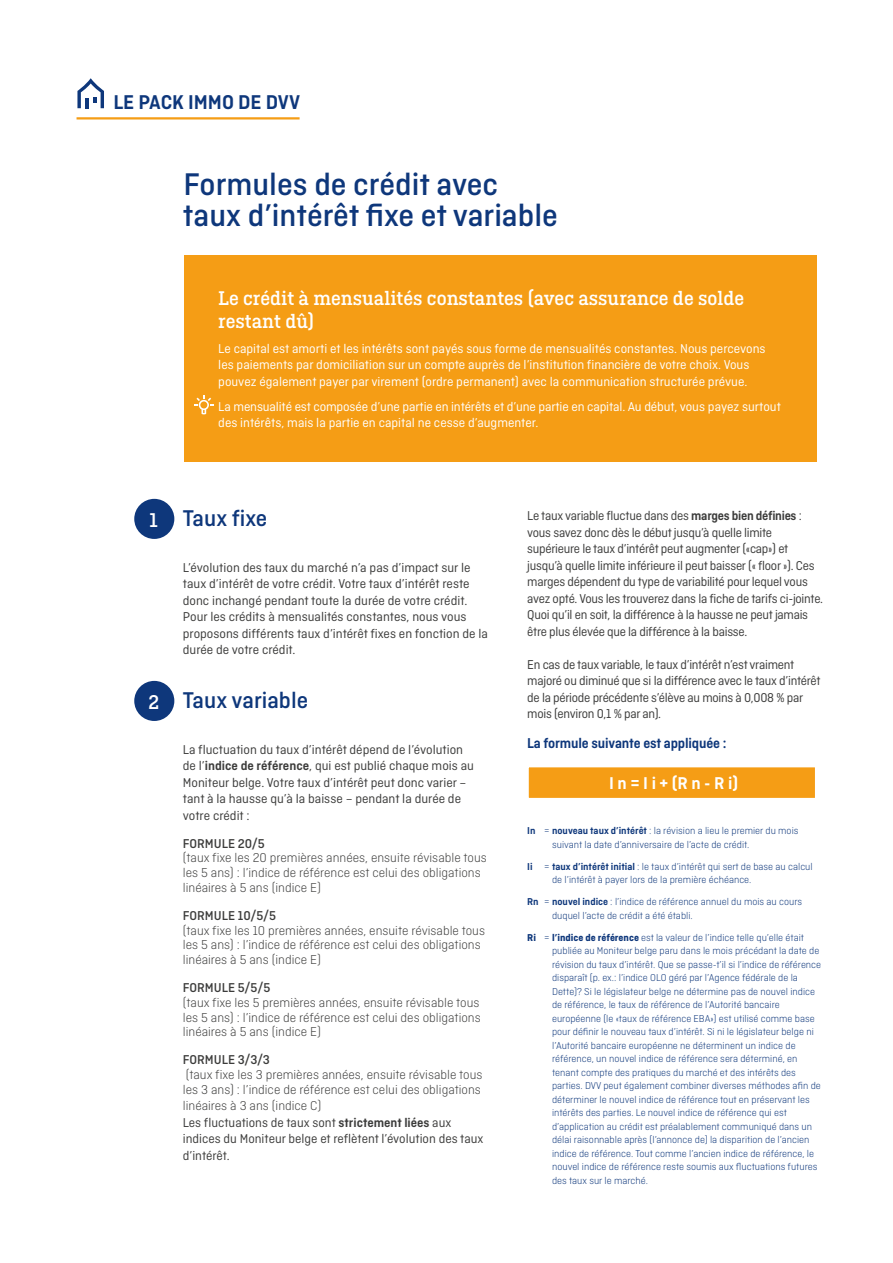
<style>
.page{position:relative;width:893px;height:1263px;background:#fff}
.page>*{position:absolute;margin:0;border:0;box-sizing:border-box;transform-origin:0 0}
.t1{font:500 33px/31.5px "Ciutadella";color:#0e377b}
.t2{font:500 24px "Ciutadella";color:#0e377b}
.t3{font:600 21px "Ciutadella";color:#0e377b}
.t4{font:500 21px "Ciutadella Slab";color:#fff}
.t5{font:500 20.85px/23.2px "Ciutadella Slab";color:#fff}
.t6{font:600 18px "Ciutadella";color:#fff}
.t7{font:600 15px "Ciutadella";letter-spacing:-.01em;color:#0e377b}
.t8{font:13.5px/16.5px "Ciutadella";letter-spacing:-.015em;color:#3c3c3b}
.t9{font:300 13.5px/14.9px "Ciutadella";color:#3c3c3b}
.t10{font:13.5px/16.5px "Ciutadella";color:#fff}
.t11{font:500 13.5px "Ciutadella";color:#3c3c3b}
.t12{font:300 10.5px/13.5px "Ciutadella";color:#0e377b}
.s1{font-weight:600}
.s2{font-weight:300}
.s3{font-weight:700}
</style>
<div class="page">
<div style="left:134px;top:499px;width:40px;height:40px;background:#0e377b;border-radius:50%"></div>
<div style="left:134px;top:681px;width:40px;height:40px;background:#0e377b;border-radius:50%"></div>
<div style="left:528px;top:767px;width:288px;height:32px;background:#f59d15"></div>
<div style="left:527px;top:766px;width:289px;height:33px;border:2px solid #fff"></div>
<hr style="left:77px;top:117px;width:223px;height:2px;background:#f59d15">
<svg style="left:77px;top:78px;width:27px;height:30px"></svg>
<div style="left:184px;top:255px;width:632px;height:206px;background:#f59d15"></div>
<svg style="left:194px;top:395px;width:19px;height:19px"></svg>
<h3 class="t3" style="left:113px;top:90px;width:188px">LE PACK IMMO DE DVV</h3>
<h1 class="t1" style="left:183px;top:168px;width:377px">Formules de crédit avec taux d’intérêt fixe et variable</h1>
<h3 class="t5" style="left:218px;top:286px;width:527px">Le crédit à mensualités constantes (avec assurance de solde restant dû)</h3>
<p class="t10" style="left:218px;top:340px;width:549px">Le capital est amorti et les intérêts sont payés sous forme de mensualités constantes. Nous percevons les paiements par domiciliation sur un compte auprès de l’institution financière de votre choix. Vous pouvez également payer par virement (ordre permanent) avec la communication structurée prévue.</p>
<p class="t10" style="left:218px;top:398px;width:564px">La mensualité est composée d’une partie en intérêts et d’une partie en capital. Au début, vous payez surtout des intérêts, mais la partie en capital ne cesse d’augmenter.</p>
<h3 class="t4" style="left:150px;top:508px;width:10px">1</h3>
<h3 class="t4" style="left:148px;top:690px;width:12px">2</h3>
<h2 class="t2" style="left:183px;top:505px;width:86px">Taux fixe</h2>
<p class="t8" style="left:183px;top:559px;width:307px">L’évolution des taux du marché n’a pas d’impact sur le taux d’intérêt de votre crédit. Votre taux d’intérêt reste donc inchangé pendant toute la durée de votre crédit.<br>Pour les crédits à mensualités constantes, nous vous proposons différents taux d’intérêt fixes en fonction de la durée de votre crédit.</p>
<h2 class="t2" style="left:183px;top:687px;width:127px">Taux variable</h2>
<p class="t8" style="left:183px;top:741px;width:293px">La fluctuation du taux d’intérêt dépend de l’évolution de l’<span class="s1">indice de référence</span>, qui est publié chaque mois au Moniteur belge. Votre taux d’intérêt peut donc varier – tant à la hausse qu’à la baisse – pendant la durée de votre crédit :</p>
<p class="t11" style="left:183px;top:836px;width:84px">FORMULE 20/5</p>
<p class="t9" style="left:183px;top:850px;width:305px">(taux fixe les 20 premières années, ensuite révisable tous les 5 ans) : l’indice de référence est celui des obligations linéaires à 5 ans (indice E)</p>
<p class="t11" style="left:183px;top:908px;width:95px">FORMULE 10/5/5</p>
<p class="t9" style="left:183px;top:923px;width:304px">(taux fixe les 10 premières années, ensuite révisable tous les 5 ans) : l’indice de référence est celui des obligations linéaires à 5 ans (indice E)</p>
<p class="t11" style="left:183px;top:980px;width:89px">FORMULE 5/5/5</p>
<p class="t9" style="left:183px;top:995px;width:299px;text-align:justify">(taux fixe les 5 premières années, ensuite révisable tous les 5 ans) : l’indice de référence est celui des obligations linéaires à 5 ans (indice E)</p>
<p class="t11" style="left:183px;top:1052px;width:89px">FORMULE 3/3/3</p>
<p class="t9" style="left:183px;top:1067px;width:301px">(taux fixe les 3 premières années, ensuite révisable tous les 3 ans) : l’indice de référence est celui des obligations</p>
<p class="t8" style="left:183px;top:1097px;width:302px"><span class="s2">linéaires à 3 ans (indice C)<br></span>Les fluctuations de taux sont <span class="s1">strictement liées</span> aux indices du Moniteur belge et reflètent l’évolution des taux d’intérêt.</p>
<p class="t8" style="left:527px;top:508px;width:297px">Le taux variable fluctue dans des <span class="s1">marges bien définies</span> : vous savez donc dès le début jusqu’à quelle limite supérieure le taux d’intérêt peut augmenter («cap») et jusqu’à quelle limite inférieure il peut baisser (« floor »). Ces marges dépendent du type de variabilité pour lequel vous avez opté. Vous les trouverez dans la fiche de tarifs ci-jointe.<br>Quoi qu’il en soit, la différence à la hausse ne peut jamais être plus élevée que la différence à la baisse.</p>
<p class="t8" style="left:527px;top:656px;width:295px">En cas de taux variable, le taux d’intérêt n’est vraiment majoré ou diminué que si la différence avec le taux d’intérêt de la période précédente s’élève au moins à 0,008 % par mois (environ 0,1 % par an).</p>
<h3 class="t7" style="left:527px;top:735px;width:201px">La formule suivante est appliquée :</h3>
<h3 class="t6" style="left:609px;top:773px;width:131px">I n = I i + (R n - R i)</h3>
<p class="t12" style="left:552px;top:824px;width:248px;text-indent:-25px"><span class="s1">In</span> = <span class="s1">nouveau taux d’intérêt</span> : la révision a lieu le premier du mois suivant la date d’anniversaire de l’acte de crédit.</p>
<p class="t12" style="left:552px;top:859px;width:262px;text-indent:-25px"><span class="s1">Ii</span> = <span class="s1">taux d’intérêt initial</span> : le taux d’intérêt qui sert de base au calcul de l’intérêt à payer lors de la première échéance.</p>
<p class="t12" style="left:552px;top:895px;width:252px;text-indent:-25px"><span class="s1">Rn</span> = <span class="s1">nouvel indice</span> : l’indice de référence annuel du mois au cours duquel l’acte de crédit a été établi.</p>
<p class="t12" style="left:552px;top:930px;width:271px;text-indent:-25px"><span class="s3">Ri</span> = <span class="s3">l’indice de référence</span> est la valeur de l’indice telle qu’elle était publiée au Moniteur belge paru dans le mois précédant la date de révision du taux d’intérêt. Que se passe-t’il si l’indice de référence disparaît (p. ex.: l’indice OLO géré par l’Agence fédérale de la Dette)? Si le législateur belge ne détermine pas de nouvel indice de référence, le taux de référence de l’Autorité bancaire européenne (le «taux de référence EBA») est utilisé comme base pour définir le nouveau taux d’intérêt. Si ni le législateur belge ni l’Autorité bancaire européenne ne déterminent un indice de référence, un nouvel indice de référence sera déterminé, en tenant compte des pratiques du marché et des intérêts des parties. DVV peut également combiner diverses méthodes afin de déterminer le nouvel indice de référence tout en préservant les intérêts des parties. Le nouvel indice de référence qui est d’application au crédit est préalablement communiqué dans un délai raisonnable après (l’annonce de) la disparition de l’ancien indice de référence. Tout comme l’ancien indice de référence, le nouvel indice de référence reste soumis aux fluctuations futures des taux sur le marché.</p>
</div>
